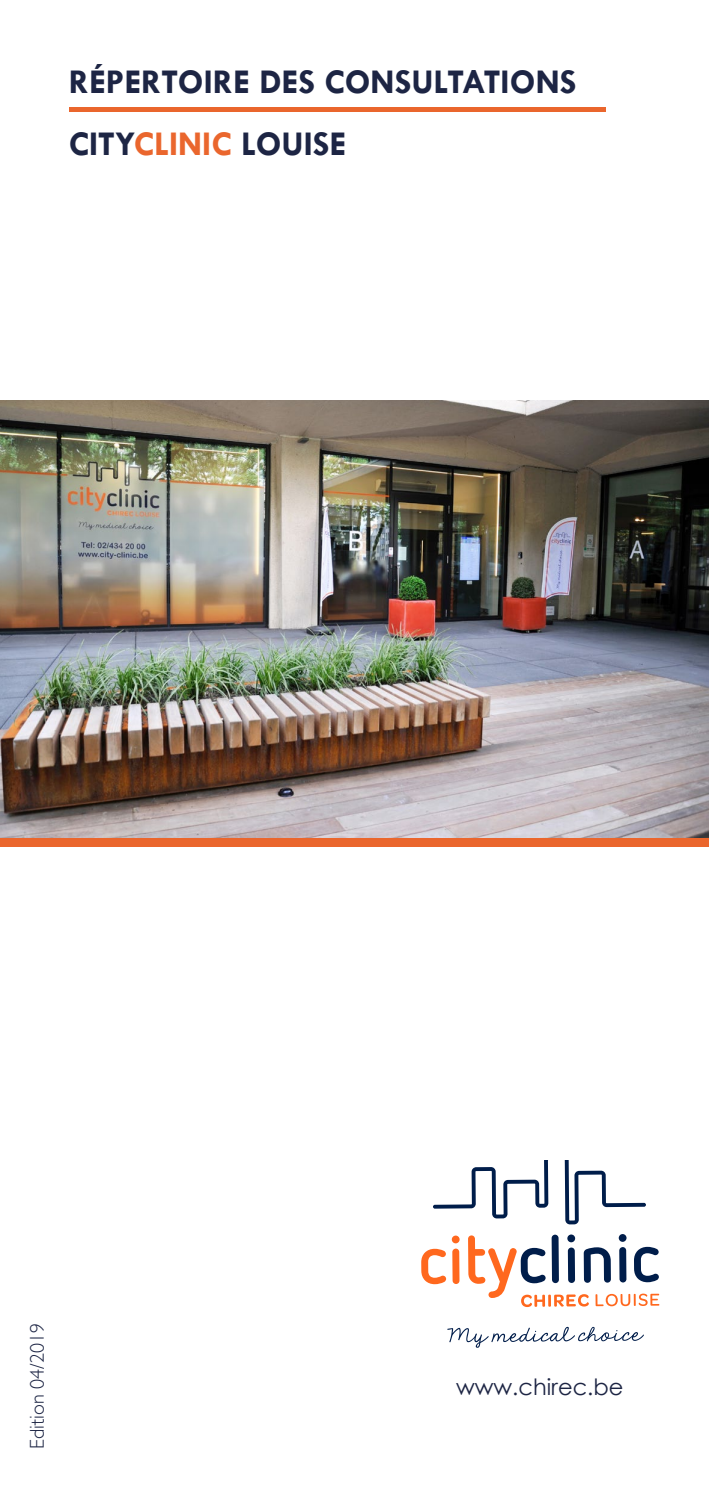
<style>
.page{position:relative;width:709px;height:1489px;background:#fff}
.page>*{position:absolute;margin:0;border:0;box-sizing:border-box;transform-origin:0 0}
.t1{font:700 35px "Tw Cen";color:#1d2544}
.t2{font:22.5px "Century Gothic";color:#1d2544}
.t3{font:300 20px "Gill Sans";color:#1d2544}
.s1{color:#ea662d}
</style>
<div class="page">
<hr style="left:69px;top:107px;width:536px;height:4px;background:#ea662d">
<img style="left:0;top:400px;width:709px;height:438px">
<div style="left:0;top:838px;width:709px;height:9px;background:#ea662d"></div>
<svg style="left:447px;top:1326px;width:197px;height:21px"></svg>
<svg style="left:433px;top:1160px;width:213px;height:64px"></svg>
<svg style="left:421px;top:1248px;width:25px;height:36px"></svg>
<svg style="left:452px;top:1235px;width:7px;height:48px"></svg>
<svg style="left:468px;top:1234px;width:191px;height:72px"></svg>
<p class="t1" style="left:69px;top:61px;width:509px">RÉPERTOIRE DES CONSULTATIONS</p>
<p class="t1" style="left:69px;top:123px;width:279px">CITY<span class="s1">CLINIC</span> LOUISE</p>
<p class="t3" style="left:22px;top:1448px;width:127px;rotate:-90deg">Edition 04/2019</p>
<p class="t2" style="left:456px;top:1371px;width:169px">www.chirec.be</p>
</div>
